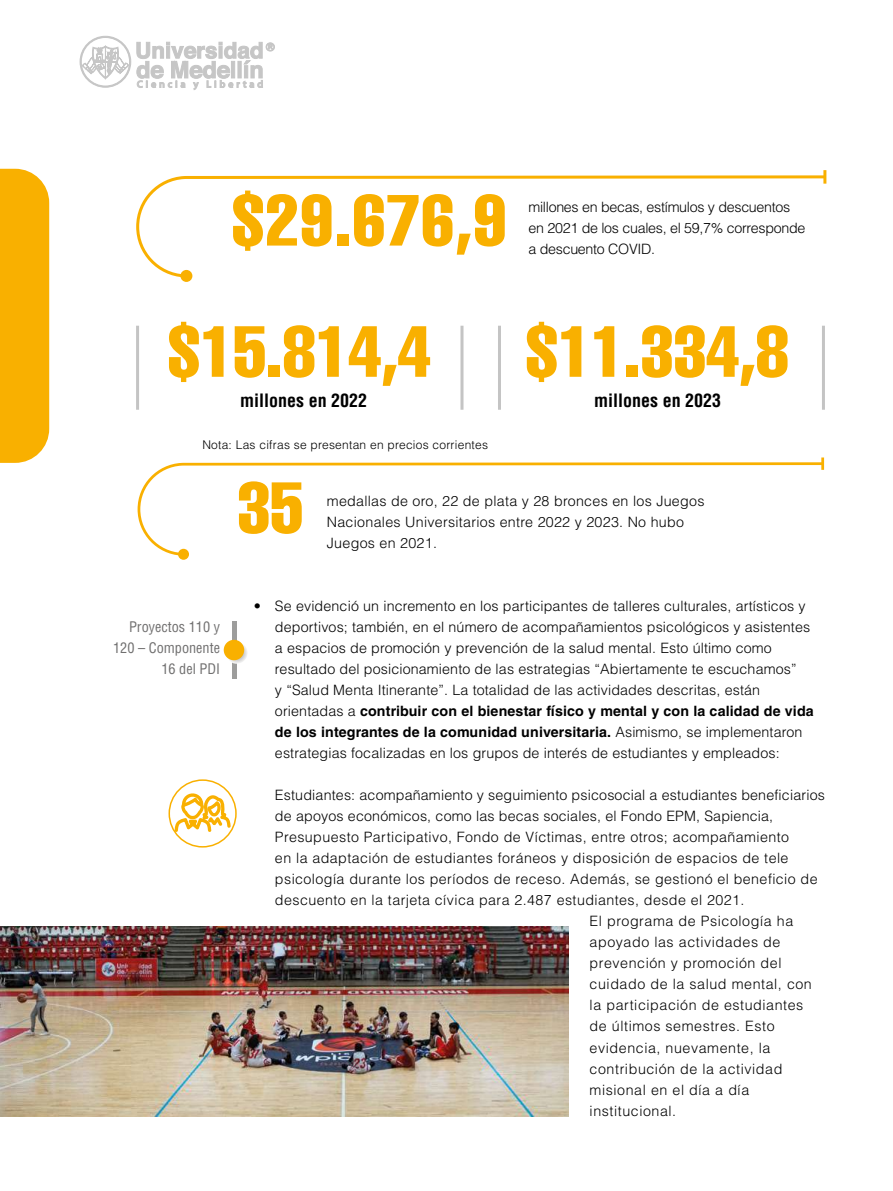
<style>
.page{position:relative;width:893px;height:1191px;background:#fff}
.page>*{position:absolute;margin:0;border:0;box-sizing:border-box;transform-origin:0 0}
.t1{font:70.95px "Helvetica LT Std Comp";color:#f9b000}
.t2{font:700 condensed 18px "Helvetica LT Std";color:#000}
.t3{font:300 14.25px/21px "Helvetica LT Std";letter-spacing:.01em;color:#000}
.t4{font:300 14.25px/21px "Helvetica LT Std";letter-spacing:.03em;color:#000}
.t5{font:300 14.25px/21px "Helvetica LT Std";letter-spacing:.04em;color:#000}
.t6{font:300 14.25px/21px "Helvetica LT Std";letter-spacing:-.02em;color:#000}
.t7{font:condensed 14.25px/21px "Helvetica LT Std";color:#706f6f;text-align:right}
.t8{font:300 12px "Helvetica LT Std";letter-spacing:.02em;color:#000}
.s1{font-weight:700}
</style>
<div class="page">
<div style="left:0;top:169px;width:49px;height:294px;background:#f9b000"></div>
<svg style="left:137px;top:42px;width:138px;height:48px"></svg>
<svg style="left:80px;top:36px;width:51px;height:51px"></svg>
<svg style="left:137px;top:461px;width:688px;height:95px"></svg>
<svg style="left:821px;top:457px;width:3px;height:13px"></svg>
<div style="left:178px;top:549px;width:11px;height:11px;background:#f9b000;border-radius:50%"></div>
<svg style="left:136px;top:174px;width:691px;height:105px"></svg>
<hr style="left:823px;top:170px;width:3px;height:14px;background:#f9b000">
<div style="left:180px;top:270px;width:12px;height:12px;background:#f9b000;border-radius:50%"></div>
<hr style="left:136px;top:326px;width:3px;height:84px;background:#c4c4c4">
<hr style="left:498px;top:326px;width:3px;height:84px;background:#c4c4c4">
<hr style="left:460px;top:326px;width:3px;height:84px;background:#c4c4c4">
<hr style="left:822px;top:326px;width:3px;height:84px;background:#c4c4c4">
<div style="left:232px;top:622px;width:5px;height:57px;background:#9d9d9c"></div>
<svg style="left:226px;top:641px;width:22px;height:22px"></svg>
<div style="left:224px;top:640px;width:20px;height:20px;background:#f9b000;border-radius:50%"></div>
<svg style="left:169px;top:780px;width:67px;height:67px"></svg>
<div style="left:168px;top:779px;width:69px;height:68px;border:2px solid #f9b000;border-radius:50%"></div>
<svg style="left:173px;top:779px;width:58px;height:69px"></svg>
<img style="left:0;top:926px;width:569px;height:190px">
<h1 class="t1" style="left:231px;top:175px;width:276px">$29.676,9</h1>
<p class="t6" style="left:528px;top:196px;width:278px">millones en becas, estímulos y descuentos en 2021 de los cuales, el 59,7% corresponde a descuento COVID.</p>
<h1 class="t1" style="left:167px;top:306px;width:265px">$15.814,4</h1>
<h1 class="t1" style="left:525px;top:306px;width:265px">$11.334,8</h1>
<p class="t2" style="left:240px;top:389px;width:129px">millones en 2022</p>
<p class="t2" style="left:594px;top:389px;width:129px">millones en 2023</p>
<p class="t8" style="left:202px;top:437px;width:287px">Nota: Las cifras se presentan en precios corrientes</p>
<h1 class="t1" style="left:237px;top:463px;width:67px">35</h1>
<p class="t3" style="left:327px;top:490px;width:379px">medallas de oro, 22 de plata y 28 bronces en los Juegos<br>Nacionales Universitarios entre 2022 y 2023. No hubo<br>Juegos en 2021.</p>
<p class="t7" style="left:113px;top:616px;width:108px">Proyectos 110 y<br>120 – Componente<br>16 del PDI</p>
<p class="t3" style="left:275px;top:595px;width:540px;text-indent:-21px">• Se evidenció un incremento en los participantes de talleres culturales, artísticos y deportivos; también, en el número de acompañamientos psicológicos y asistentes a espacios de promoción y prevención de la salud mental. Esto último como resultado del posicionamiento de las estrategias “Abiertamente te escuchamos”<br>y “Salud Menta Itinerante”. La totalidad de las actividades descritas, están orientadas a <span class="s1">contribuir con el bienestar físico y mental y con la calidad de vida de los integrantes de la comunidad universitaria.</span> Asimismo, se implementaron estrategias focalizadas en los grupos de interés de estudiantes y empleados:</p>
<p class="t4" style="left:275px;top:784px;width:551px">Estudiantes: acompañamiento y seguimiento psicosocial a estudiantes beneficiarios de apoyos económicos, como las becas sociales, el Fondo EPM, Sapiencia, Presupuesto Participativo, Fondo de Víctimas, entre otros; acompañamiento<br>en la adaptación de estudiantes foráneos y disposición de espacios de tele psicología durante los períodos de receso. Además, se gestionó el beneficio de descuento en la tarjeta cívica para 2.487 estudiantes, desde el 2021.</p>
<p class="t5" style="left:590px;top:910px;width:224px">El programa de Psicología ha apoyado las actividades de prevención y promoción del cuidado de la salud mental, con la participación de estudiantes de últimos semestres. Esto evidencia, nuevamente, la contribución de la actividad misional en el día a día institucional.</p>
</div>
